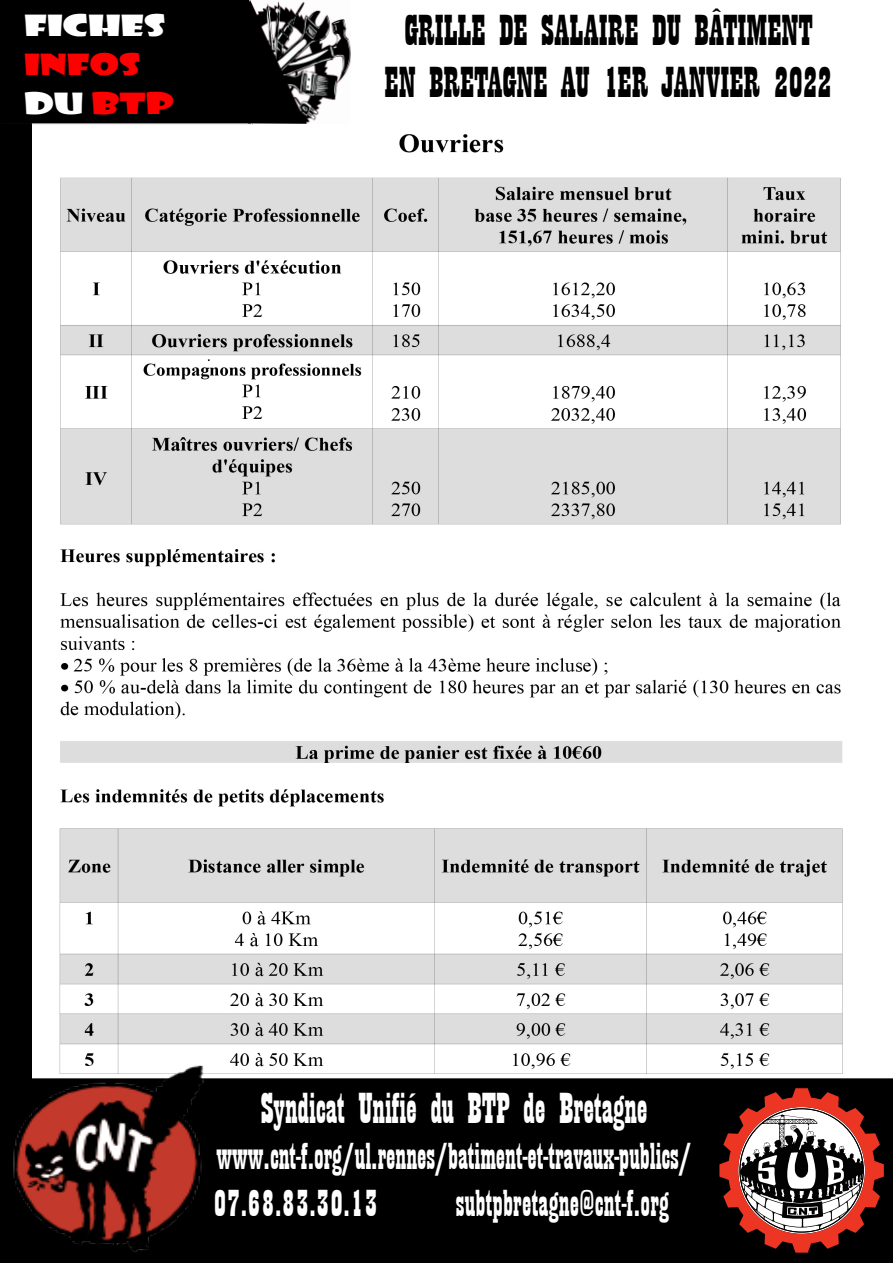
<style>
.page{position:relative;width:893px;height:1263px;background:#fff}
.page>*{position:absolute;margin:0;border:0;box-sizing:border-box;transform-origin:0 0}
.t1{font:45px/52.5px "Playbill";color:#000;text-align:center}
.t2{font:45px "Playbill";color:#fff}
.t3{font:39px/46.8px "Playbill";color:#fff}
.t4{font:28.5px/39px "Showcard Gothic";color:#f00;scale:1.48 1}
.t5{font:28.5px "Showcard Gothic";color:#fff;scale:1.48 1}
.s1{color:#fff}
</style>
<div class="page">
<div style="left:0;top:0;width:253px;height:125px;background:#000"></div>
<img style="left:248px;top:0;width:103px;height:124px">
<div style="left:0;top:1079px;width:893px;height:184px;background:#000"></div>
<div style="left:0;top:1078px;width:893px;height:185px;border:2px solid #000"></div>
<div style="left:0;top:124px;width:31px;height:965px;background:#000"></div>
<div style="left:0;top:123px;width:32px;height:967px;border:2px solid #000"></div>
<svg style="left:719px;top:1088px;width:165px;height:164px"></svg>
<img style="left:59px;top:134px;width:784px;height:939px">
<img style="left:10px;top:1064px;width:194px;height:188px">
<svg style="left:206px;top:358px;width:6px;height:4px"></svg>
<p class="t5" style="left:24px;top:7px;width:97px">FICHES</p>
<p class="t4" style="left:24px;top:44px;width:103px">INFOS<br><span class="s1">DU</span> BTP</p>
<p class="t1" style="left:385px;top:5px;width:449px">GRILLE DE SALAIRE DU BÂTIMENT<br>EN BRETAGNE AU 1ER JANVIER 2022</p>
<p class="t2" style="left:261px;top:1085px;width:388px">Syndicat Unifié du BTP de Bretagne</p>
<p class="t3" style="left:213px;top:1135px;width:480px">www.cnt-f.org/ul.rennes/batiment-et-travaux-publics/<br>07.68.83.30.13</p>
<p class="t3" style="left:456px;top:1181px;width:215px">subtpbretagne@cnt-f.org</p>
</div>
